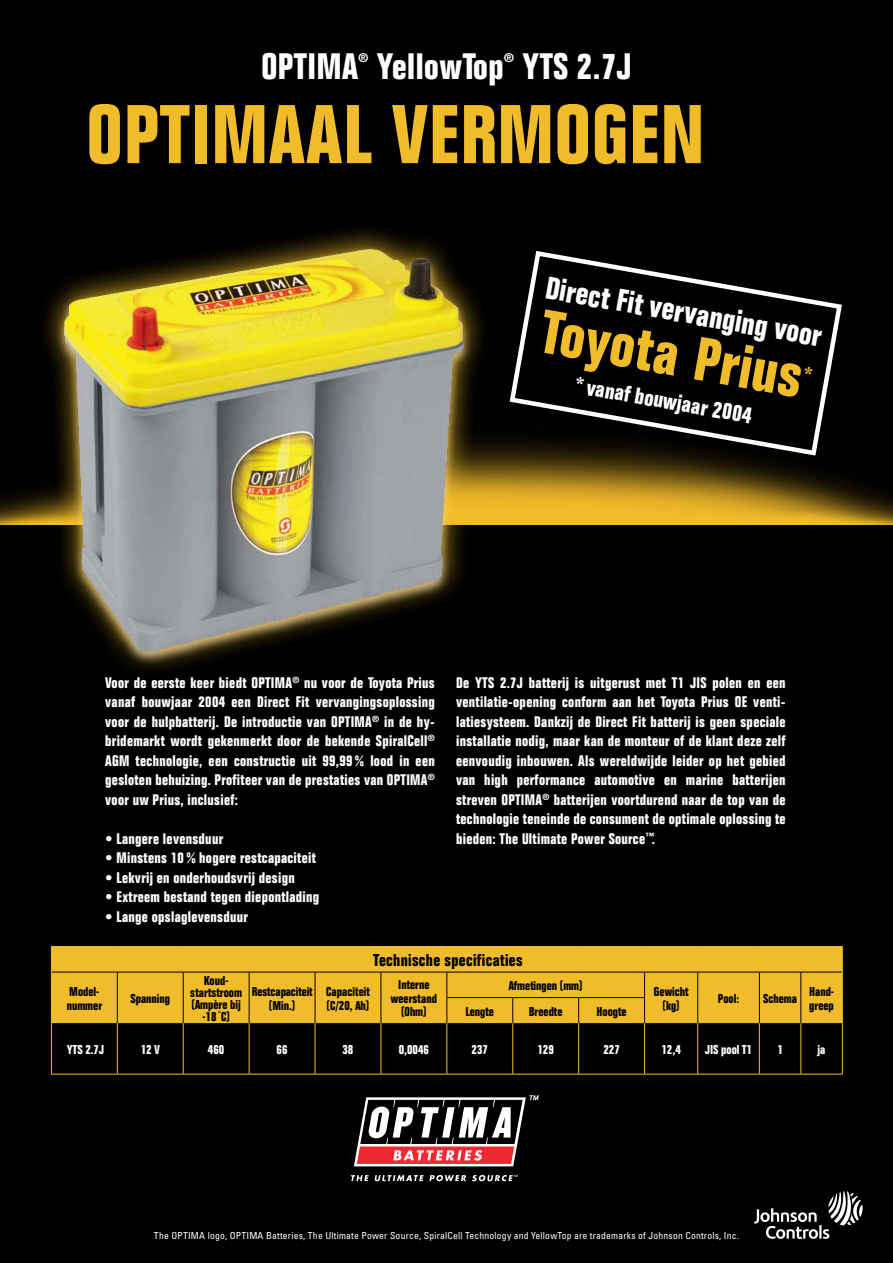
<style>
.page{position:relative;width:893px;height:1263px;background:#000}
.page>*{position:absolute;margin:0;border:0;box-sizing:border-box;transform-origin:0 0}
.t1{font:700 condensed 81.3px "Folio";letter-spacing:.015em;color:#f1bc29}
.t2{font:700 64.5px "Folio Con";color:#f1bc29}
.t3{font:700 condensed 36px "Folio";letter-spacing:.015em;color:#fff}
.t4{font:700 33px "Folio Con";color:#fff}
.t5{font:700 24px "Folio Con";color:#fff}
.t6{font:700 18px "Folio Con";letter-spacing:.02em;color:#000}
.t7{font:700 condensed 15px/19.5px "Folio";letter-spacing:.02em;color:#fff;text-align:justify}
.t8{font:700 13.5px/13.5px "Folio Con";color:#000;text-align:center}
.t9{font:700 13.5px "Folio Con";color:#fff}
.t10{font:700 condensed 12.3px "Folio";color:#fff}
.t11{font:condensed 9.6px "Univers LT Std";letter-spacing:.02em;color:#fff}
.t12{font:700 condensed 8.7px "Folio";color:#fff}
</style>
<div class="page">
<img style="left:0;top:439px;width:893px;height:85px">
<svg style="left:472px;top:297px;width:17px;height:228px"></svg>
<img style="left:4px;top:230px;width:468px;height:439px">
<svg style="left:354px;top:1095px;width:185px;height:72px"></svg>
<svg style="left:351px;top:1175px;width:18px;height:6px"></svg>
<svg style="left:375px;top:1175px;width:91px;height:6px"></svg>
<svg style="left:472px;top:1175px;width:46px;height:6px"></svg>
<svg style="left:754px;top:1191px;width:109px;height:48px"></svg>
<div style="left:52px;top:947px;width:790px;height:76px;background:#f1bc29"></div>
<hr style="left:51px;top:946px;width:66px;height:1px;background:#f1bc29">
<hr style="left:117px;top:946px;width:66px;height:1px;background:#f1bc29">
<hr style="left:183px;top:946px;width:66px;height:1px;background:#f1bc29">
<hr style="left:249px;top:946px;width:66px;height:1px;background:#f1bc29">
<hr style="left:315px;top:946px;width:66px;height:1px;background:#f1bc29">
<hr style="left:381px;top:946px;width:66px;height:1px;background:#f1bc29">
<hr style="left:447px;top:946px;width:66px;height:1px;background:#f1bc29">
<hr style="left:513px;top:946px;width:66px;height:1px;background:#f1bc29">
<hr style="left:579px;top:946px;width:66px;height:1px;background:#f1bc29">
<hr style="left:645px;top:946px;width:53px;height:1px;background:#f1bc29">
<hr style="left:698px;top:946px;width:61px;height:1px;background:#f1bc29">
<hr style="left:759px;top:946px;width:42px;height:1px;background:#f1bc29">
<hr style="left:801px;top:946px;width:42px;height:1px;background:#f1bc29">
<svg style="left:51px;top:947px;width:1px;height:76px"></svg>
<svg style="left:117px;top:973px;width:1px;height:50px"></svg>
<svg style="left:183px;top:973px;width:1px;height:50px"></svg>
<svg style="left:249px;top:973px;width:1px;height:50px"></svg>
<svg style="left:315px;top:973px;width:1px;height:50px"></svg>
<svg style="left:381px;top:973px;width:1px;height:50px"></svg>
<svg style="left:446px;top:973px;width:1px;height:50px"></svg>
<svg style="left:644px;top:973px;width:1px;height:50px"></svg>
<svg style="left:697px;top:973px;width:1px;height:50px"></svg>
<svg style="left:759px;top:973px;width:1px;height:50px"></svg>
<hr style="left:52px;top:972px;width:65px;height:1px;background:#000">
<hr style="left:117px;top:972px;width:66px;height:1px;background:#000">
<hr style="left:183px;top:972px;width:66px;height:1px;background:#000">
<hr style="left:249px;top:972px;width:66px;height:1px;background:#000">
<hr style="left:315px;top:972px;width:66px;height:1px;background:#000">
<hr style="left:381px;top:972px;width:66px;height:1px;background:#000">
<hr style="left:447px;top:972px;width:66px;height:1px;background:#000">
<hr style="left:513px;top:972px;width:66px;height:1px;background:#000">
<hr style="left:579px;top:972px;width:66px;height:1px;background:#000">
<hr style="left:645px;top:972px;width:53px;height:1px;background:#000">
<hr style="left:698px;top:972px;width:61px;height:1px;background:#000">
<hr style="left:759px;top:972px;width:42px;height:1px;background:#000">
<hr style="left:801px;top:972px;width:41px;height:1px;background:#000">
<svg style="left:842px;top:947px;width:1px;height:76px"></svg>
<hr style="left:51px;top:1023px;width:1px;height:51px;background:#f1bc29">
<hr style="left:117px;top:1023px;width:1px;height:51px;background:#f1bc29">
<hr style="left:183px;top:1023px;width:1px;height:51px;background:#f1bc29">
<hr style="left:249px;top:1023px;width:1px;height:51px;background:#f1bc29">
<hr style="left:315px;top:1023px;width:1px;height:51px;background:#f1bc29">
<hr style="left:381px;top:1023px;width:1px;height:51px;background:#f1bc29">
<hr style="left:446px;top:1023px;width:1px;height:51px;background:#f1bc29">
<hr style="left:512px;top:1023px;width:1px;height:51px;background:#f1bc29">
<hr style="left:578px;top:1023px;width:1px;height:51px;background:#f1bc29">
<hr style="left:644px;top:1023px;width:1px;height:51px;background:#f1bc29">
<hr style="left:697px;top:1023px;width:1px;height:51px;background:#f1bc29">
<hr style="left:759px;top:1023px;width:1px;height:51px;background:#f1bc29">
<hr style="left:800px;top:1023px;width:1px;height:51px;background:#f1bc29">
<hr style="left:842px;top:1023px;width:1px;height:51px;background:#f1bc29">
<hr style="left:51px;top:1074px;width:66px;height:1px;background:#f1bc29">
<hr style="left:117px;top:1074px;width:66px;height:1px;background:#f1bc29">
<hr style="left:183px;top:1074px;width:66px;height:1px;background:#f1bc29">
<hr style="left:249px;top:1074px;width:66px;height:1px;background:#f1bc29">
<hr style="left:315px;top:1074px;width:66px;height:1px;background:#f1bc29">
<hr style="left:381px;top:1074px;width:66px;height:1px;background:#f1bc29">
<hr style="left:447px;top:1074px;width:66px;height:1px;background:#f1bc29">
<hr style="left:513px;top:1074px;width:66px;height:1px;background:#f1bc29">
<hr style="left:579px;top:1074px;width:66px;height:1px;background:#f1bc29">
<hr style="left:645px;top:1074px;width:53px;height:1px;background:#f1bc29">
<hr style="left:698px;top:1074px;width:61px;height:1px;background:#f1bc29">
<hr style="left:759px;top:1074px;width:42px;height:1px;background:#f1bc29">
<hr style="left:801px;top:1074px;width:42px;height:1px;background:#f1bc29">
<hr style="left:447px;top:997px;width:66px;height:1px;background:#000">
<hr style="left:513px;top:997px;width:66px;height:1px;background:#000">
<svg style="left:512px;top:998px;width:1px;height:25px"></svg>
<hr style="left:579px;top:997px;width:65px;height:1px;background:#000">
<svg style="left:578px;top:998px;width:1px;height:25px"></svg>
<svg style="left:800px;top:972px;width:1px;height:51px"></svg>
<svg style="left:507px;top:251px;width:337px;height:207px"></svg>
<svg style="left:804px;top:366px;width:9px;height:8px"></svg>
<h3 class="t3" style="left:261px;top:46px;width:34px">OPTIMA</h3>
<p class="t10" style="left:359px;top:51px;width:11px">®</p>
<h3 class="t3" style="left:377px;top:46px;width:128px">YellowTop</h3>
<p class="t10" style="left:504px;top:51px;width:11px">®</p>
<h3 class="t3" style="left:522px;top:46px;width:111px">YTS 2.7J</h3>
<h1 class="t1" style="left:87px;top:89px;width:619px">Optimaal vermogen</h1>
<h3 class="t4" style="left:549px;top:270px;width:281px;rotate:10deg">Direct Fit vervanging voor</h3>
<h2 class="t2" style="left:548px;top:296px;width:265px;rotate:10deg">Toyota Prius</h2>
<h3 class="t5" style="left:578px;top:372px;width:181px;rotate:10deg">*vanaf bouwjaar 2004</h3>
<p class="t7" style="left:105px;top:673px;width:331px;text-indent:187px"><sup>®</sup> nu voor de Toyota Prius vanaf bouwjaar 2004 een Direct Fit vervangingsoplossing voor de hulpbatterij. De introductie van OPTIMA</p>
<p class="t7" style="left:105px;top:673px;width:161px">Voor de eerste keer biedt OPTIMA</p>
<p class="t7" style="left:105px;top:712px;width:331px;text-indent:267px"><sup>®</sup> in de hy&shy;bridemarkt wordt gekenmerkt door de bekende SpiralCell<sup>® </sup>AGM</p>
<p class="t7" style="left:105px;top:751px;width:331px;text-indent:30px">technologie, een constructie uit 99,99 % lood in een gesloten behuizing. Profiteer van de prestaties van OPTIMA</p>
<p class="t12" style="left:428px;top:772px;width:8px">®</p>
<p class="t7" style="left:105px;top:790px;width:134px">voor uw Prius, inclusief:</p>
<p class="t7" style="left:105px;top:829px;width:119px">• Langere levensduur</p>
<p class="t7" style="left:105px;top:848px;width:212px">• Minstens 10 % hogere restcapaciteit</p>
<p class="t7" style="left:105px;top:868px;width:191px">• Lekvrij en onderhoudsvrij design</p>
<p class="t7" style="left:105px;top:887px;width:216px">• Extreem bestand tegen diepontlading</p>
<p class="t7" style="left:105px;top:907px;width:144px">• Lange opslaglevensduur</p>
<p class="t7" style="left:456px;top:673px;width:331px">De YTS 2.7J batterij is uitgerust met T1 JIS polen en een ventilatie-opening conform aan het Toyota Prius OE venti&shy;latiesysteem. Dankzij de Direct Fit batterij is geen speciale installatie nodig, maar kan de monteur of de klant deze zelf eenvoudig inbouwen. Als wereldwijde leider op het gebied van high performance automotive en marine batterijen streven OPTIMA</p>
<p class="t7" style="left:456px;top:790px;width:331px;text-indent:86px"><sup>®</sup> batterijen voortdurend naar de top van de technologie teneinde de consument de optimale oplossing te bieden: The Ultimate Power Source<sup>™</sup>.</p>
<p class="t8" style="left:67px;top:985px;width:37px;text-align:left">Model&shy;nummer</p>
<p class="t8" style="left:130px;top:992px;width:41px">Spanning</p>
<p class="t6" style="left:374px;top:950px;width:150px">Technische specificaties</p>
<p class="t8" style="left:190px;top:975px;width:53px;line-height:12px">Koud&shy;startstroom (Ampère bij -18 <sup>°</sup>C)</p>
<p class="t8" style="left:252px;top:985px;width:62px">Restcapaciteit (Min.)</p>
<p class="t8" style="left:326px;top:985px;width:45px;text-align:left">Capaciteit (C/20, Ah)</p>
<p class="t8" style="left:391px;top:978px;width:48px">Interne weerstand (Ohm)</p>
<p class="t8" style="left:509px;top:979px;width:75px">Afmetingen (mm)</p>
<p class="t8" style="left:465px;top:1005px;width:30px">Lengte</p>
<p class="t8" style="left:529px;top:1005px;width:35px">Breedte</p>
<p class="t8" style="left:596px;top:1005px;width:32px">Hoogte</p>
<p class="t8" style="left:654px;top:985px;width:36px">Gewicht (kg)</p>
<p class="t8" style="left:718px;top:992px;width:23px">Pool:</p>
<p class="t8" style="left:763px;top:992px;width:36px">Schema</p>
<p class="t8" style="left:809px;top:985px;width:27px;text-align:left">Hand&shy;greep</p>
<p class="t9" style="left:67px;top:1042px;width:39px">YTS 2.7J</p>
<p class="t9" style="left:141px;top:1042px;width:20px">12 V</p>
<p class="t9" style="left:208px;top:1042px;width:18px">460</p>
<p class="t9" style="left:277px;top:1042px;width:12px">66</p>
<p class="t9" style="left:342px;top:1042px;width:12px">38</p>
<p class="t9" style="left:399px;top:1042px;width:32px">0,0046</p>
<p class="t9" style="left:472px;top:1042px;width:18px">237</p>
<p class="t9" style="left:537px;top:1042px;width:18px">129</p>
<p class="t9" style="left:603px;top:1042px;width:18px">227</p>
<p class="t9" style="left:661px;top:1042px;width:21px">12,4</p>
<p class="t9" style="left:705px;top:1042px;width:48px">JIS pool T1</p>
<p class="t9" style="left:777px;top:1042px;width:7px">1</p>
<p class="t9" style="left:818px;top:1042px;width:9px">ja</p>
<p class="t11" style="left:154px;top:1230px;width:587px">The OPTIMA logo, OPTIMA Batteries, The Ultimate Power Source, SpiralCell Technology and YellowTop are trademarks of Johnson Controls, Inc.</p>
</div>
